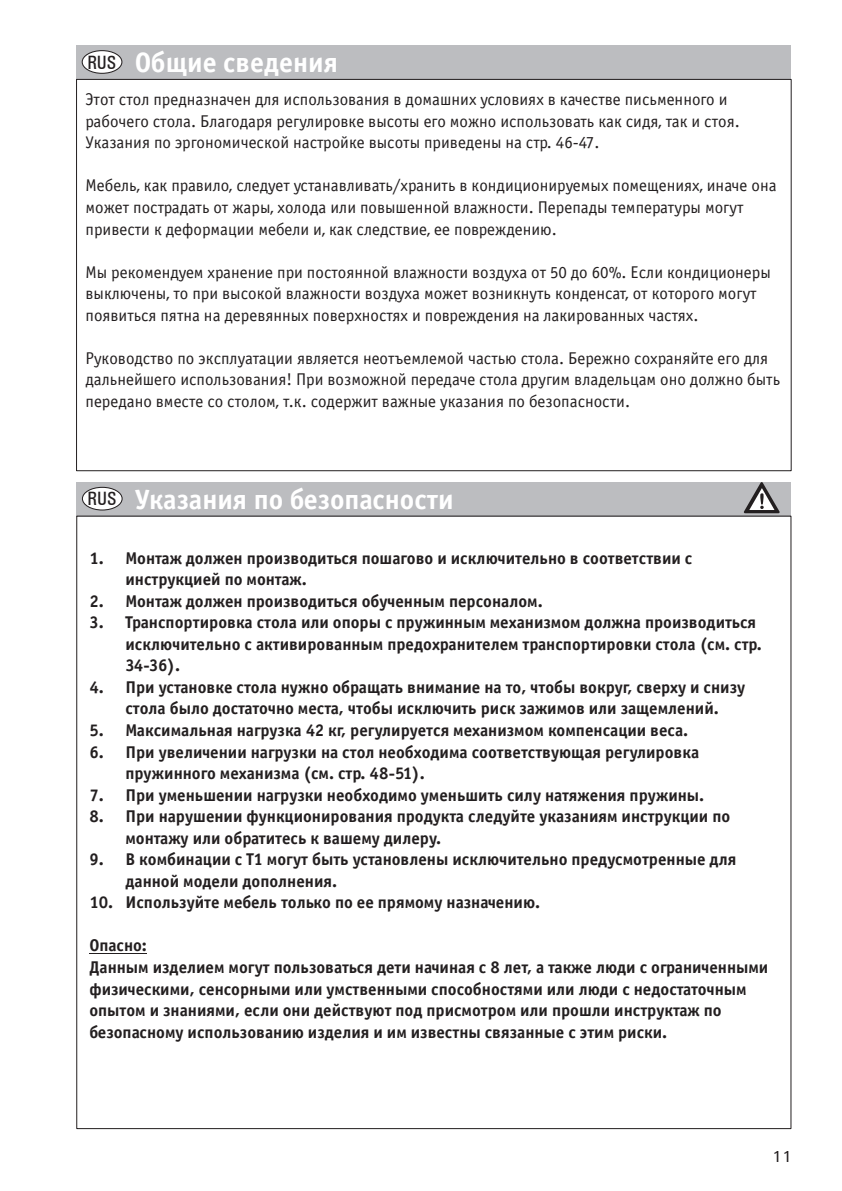
<style>
.page{position:relative;width:842px;height:1191px;background:#fff}
.page>*{position:absolute;margin:0;border:0;box-sizing:border-box;transform-origin:0 0}
.t1{font:28px "Officina Sans Bold TT";color:#fff}
.t2{font:17px/21.6px "Officina Sans Bold TT";color:#231f20}
.t3{font:17px/21.6px "Officina Sans Book TT";color:#231f20}
.t4{font:500 16px "Univers";color:#231f20}
.s1{font-family:"Univers";font-weight:500;font-stretch:condensed;font-size:19.4px;color:#231f20}
</style>
<div class="page">
<div style="left:77px;top:482px;width:714px;height:34px;background:#bcbdc0"></div>
<div style="left:82px;top:487px;width:41px;height:23px;background:#fff;border:1px solid #231f20;border-radius:50%"></div>
<div style="left:77px;top:45px;width:714px;height:34px;background:#bcbdc0"></div>
<div style="left:82px;top:50px;width:40px;height:24px;background:#fff;border:1px solid #231f20;border-radius:50%"></div>
<svg style="left:743px;top:482px;width:37px;height:31px"></svg>
<hr style="left:89px;top:953px;width:58px;height:1px;background:#231f20">
<h1 class="t1" style="left:87px;top:45px;width:252px"><span class="s1">RUS</span> Общие сведения</h1>
<p class="t3" style="left:86px;top:89px;width:656px">Этот стол предназначен для использования в домашних условиях в качестве письменного и рабочего стола. Благодаря регулировке высоты его можно использовать как сидя, так и стоя.<br>Указания по эргономической настройке высоты приведены на стр. 46-47.</p>
<p class="t3" style="left:86px;top:175px;width:692px">Мебель, как правило, следует устанавливать/хранить в кондиционируемых помещениях, иначе она может пострадать от жары, холода или повышенной влажности. Перепады температуры могут привести к деформации мебели и, как следствие, ее повреждению.</p>
<p class="t3" style="left:86px;top:261px;width:687px">Мы рекомендуем хранение при постоянной влажности воздуха от 50 до 60%. Если кондиционеры выключены, то при высокой влажности воздуха может возникнуть конденсат, от которого могут появиться пятна на деревянных поверхностях и повреждения на лакированных частях.</p>
<p class="t3" style="left:86px;top:347px;width:696px">Руководство по эксплуатации является неотъемлемой частью стола. Бережно сохраняйте его для дальнейшего использования! При возможной передаче стола другим владельцам оно должно быть передано вместе со столом, т.к. содержит важные указания по безопасности.</p>
<h1 class="t1" style="left:88px;top:482px;width:368px"><span class="s1">RUS</span> Указания по безопасности</h1>
<p class="t2" style="left:125px;top:547px;width:568px;text-indent:-36px">1. Монтаж должен производиться пошагово и исключительно в соответствии с инструкцией по монтаж.</p>
<p class="t2" style="left:89px;top:590px;width:455px">2. Монтаж должен производиться обученным персоналом.</p>
<p class="t2" style="left:125px;top:611px;width:638px;text-indent:-36px">3. Транспортировка стола или опоры с пружинным механизмом должна производиться исключительно с активированным предохранителем транспортировки стола (см. стр.<br>34-36).</p>
<p class="t2" style="left:89px;top:676px;width:657px;text-align:center">4. При установке стола нужно обращать внимание на то, чтобы вокруг, сверху и снизу стола было достаточно места, чтобы исключить риск зажимов или защемлений.</p>
<p class="t2" style="left:89px;top:719px;width:600px">5. Максимальная нагрузка 42 кг, регулируется механизмом компенсации веса.</p>
<p class="t2" style="left:125px;top:741px;width:575px;text-indent:-36px">6. При увеличении нагрузки на стол необходима соответствующая регулировка пружинного механизма (см. стр. 48-51).</p>
<p class="t2" style="left:89px;top:784px;width:616px">7. При уменьшении нагрузки необходимо уменьшить силу натяжения пружины.</p>
<p class="t2" style="left:125px;top:805px;width:606px;text-indent:-36px">8. При нарушении функционирования продукта следуйте указаниям инструкции по монтажу или обратитесь к вашему дилеру.</p>
<p class="t2" style="left:125px;top:848px;width:612px;text-indent:-36px">9. В комбинации с T1 могут быть установлены исключительно предусмотренные для данной модели дополнения.</p>
<p class="t2" style="left:89px;top:891px;width:452px">10. Используйте мебель только по ее прямому назначению.</p>
<p class="t2" style="left:89px;top:934px;width:680px">Опасно:<br>Данным изделием могут пользоваться дети начиная с 8 лет, а также люди с ограниченными физическими, сенсорными или умственными способностями или люди с недостаточным опытом и знаниями, если они действуют под присмотром или прошли инструктаж по безопасному использованию изделия и им известны связанные с этим риски.</p>
<p class="t4" style="left:772px;top:1146px;width:22px">11</p>
</div>
